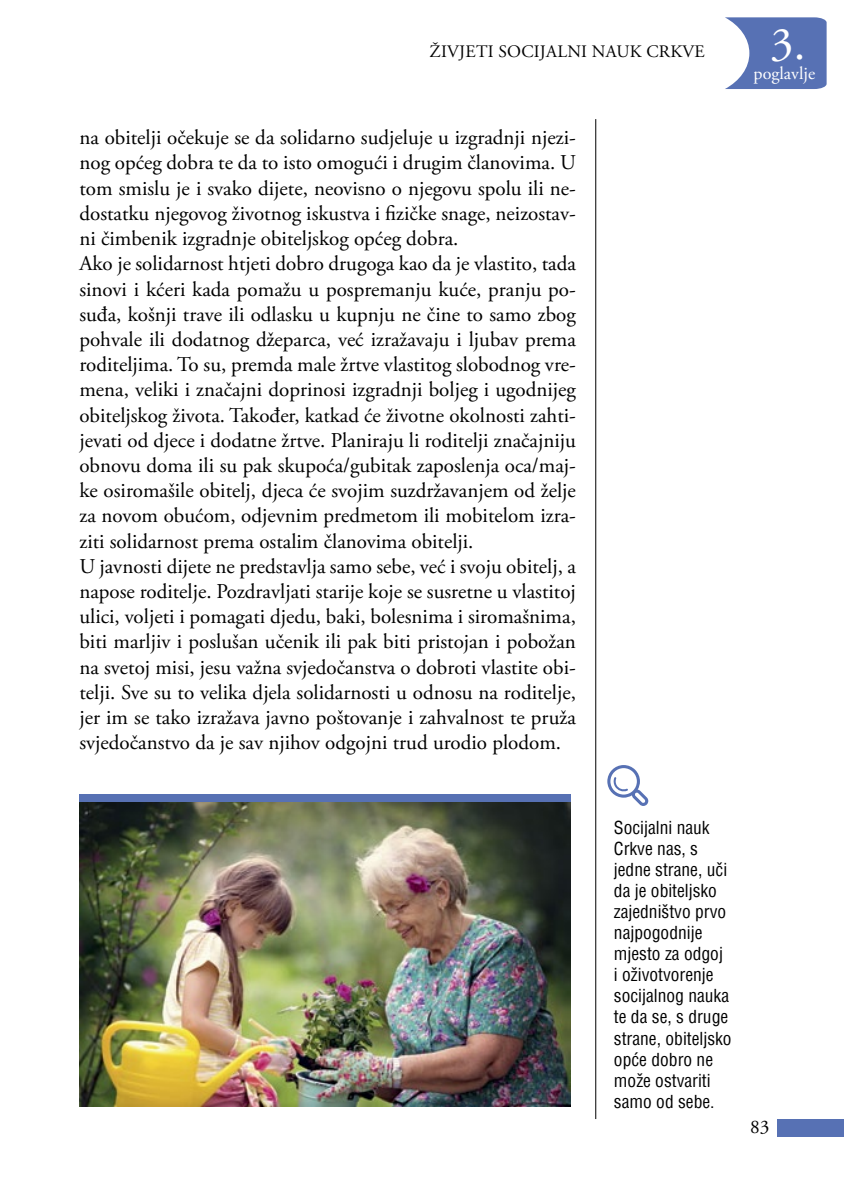
<style>
.page{position:relative;width:844px;height:1191px;background:#fff}
.page>*{position:absolute;margin:0;border:0;box-sizing:border-box;transform-origin:0 0}
.t1{font:46.9px "Adobe Garamond Pro";color:#fff}
.t2{font:21px/25.2px "Adobe Garamond Pro";color:#000}
.t3{font:19.25px "Adobe Garamond Pro";color:#000}
.t4{font:18.03px "Adobe Garamond Pro";color:#fff}
.t5{font:condensed 17.5px/21px "Helvetica";color:#000}
.t6{font:17.5px "Adobe Garamond Pro";letter-spacing:.015em;color:#000}
</style>
<div class="page">
<div style="left:776px;top:1119px;width:67px;height:17px;background:#5771b4"></div>
<hr style="left:595px;top:119px;width:1px;height:1000px;background:#000">
<svg style="left:725px;top:17px;width:101px;height:72px"></svg>
<img style="left:79px;top:801px;width:491px;height:305px">
<svg style="left:607px;top:765px;width:41px;height:41px"></svg>
<div style="left:79px;top:794px;width:491px;height:7px;background:#5771b4"></div>
<p class="t6" style="left:429px;top:41px;width:276px">živjeti socijalni nauk crkve</p>
<p class="t2" style="left:79px;top:126px;width:498px">na obitelji očekuje se da solidarno sudjeluje u izgradnji njezi&shy;nog općeg dobra te da to isto omogući i drugim članovima. U tom smislu je i svako dijete, neovisno o njegovu spolu ili ne&shy;dostatku njegovog životnog iskustva i fizičke snage, neizostav&shy;ni čimbenik izgradnje obiteljskog općeg dobra.<br>Ako je solidarnost htjeti dobro drugoga kao da je vlastito, tada sinovi i kćeri kada pomažu u pospremanju kuće, pranju po&shy;suđa, košnji trave ili odlasku u kupnju ne čine to samo zbog pohvale ili dodatnog džeparca, već izražavaju i ljubav prema roditeljima. To su, premda male žrtve vlastitog slobodnog vre&shy;mena, veliki i značajni doprinosi izgradnji boljeg i ugodnijeg obiteljskog života. Također, katkad će životne okolnosti zahti&shy;jevati od djece i dodatne žrtve. Planiraju li roditelji značajniju obnovu doma ili su pak skupoća/gubitak zaposlenja oca/maj&shy;ke osiromašile obitelj, djeca će svojim suzdržavanjem od želje za novom obućom, odjevnim predmetom ili mobitelom izra&shy;ziti solidarnost prema ostalim članovima obitelji.<br>U javnosti dijete ne predstavlja samo sebe, već i svoju obitelj, a napose roditelje. Pozdravljati starije koje se susretne u vlastitoj ulici, voljeti i pomagati djedu, baki, bolesnima i siromašnima, biti marljiv i poslušan učenik ili pak biti pristojan i pobožan na svetoj misi, jesu važna svjedočanstva o dobroti vlastite obi&shy;telji. Sve su to velika djela solidarnosti u odnosu na roditelje, jer im se tako izražava javno poštovanje i zahvalnost te pruža svjedočanstvo da je sav njihov odgojni trud urodio plodom.</p>
<h1 class="t1" style="left:770px;top:16px;width:37px">3.</h1>
<p class="t4" style="left:753px;top:62px;width:63px">poglavlje</p>
<p class="t5" style="left:613px;top:817px;width:119px">Socijalni nauk<br>Crkve nas, s jedne strane, uči da je obiteljsko zajedništvo prvo najpogodnije mjesto za odgoj<br>i oživotvorenje socijalnog nauka te da se, s druge strane, obiteljsko opće dobro ne može ostvariti samo od sebe.</p>
<p class="t3" style="left:750px;top:1115px;width:21px">83</p>
</div>
